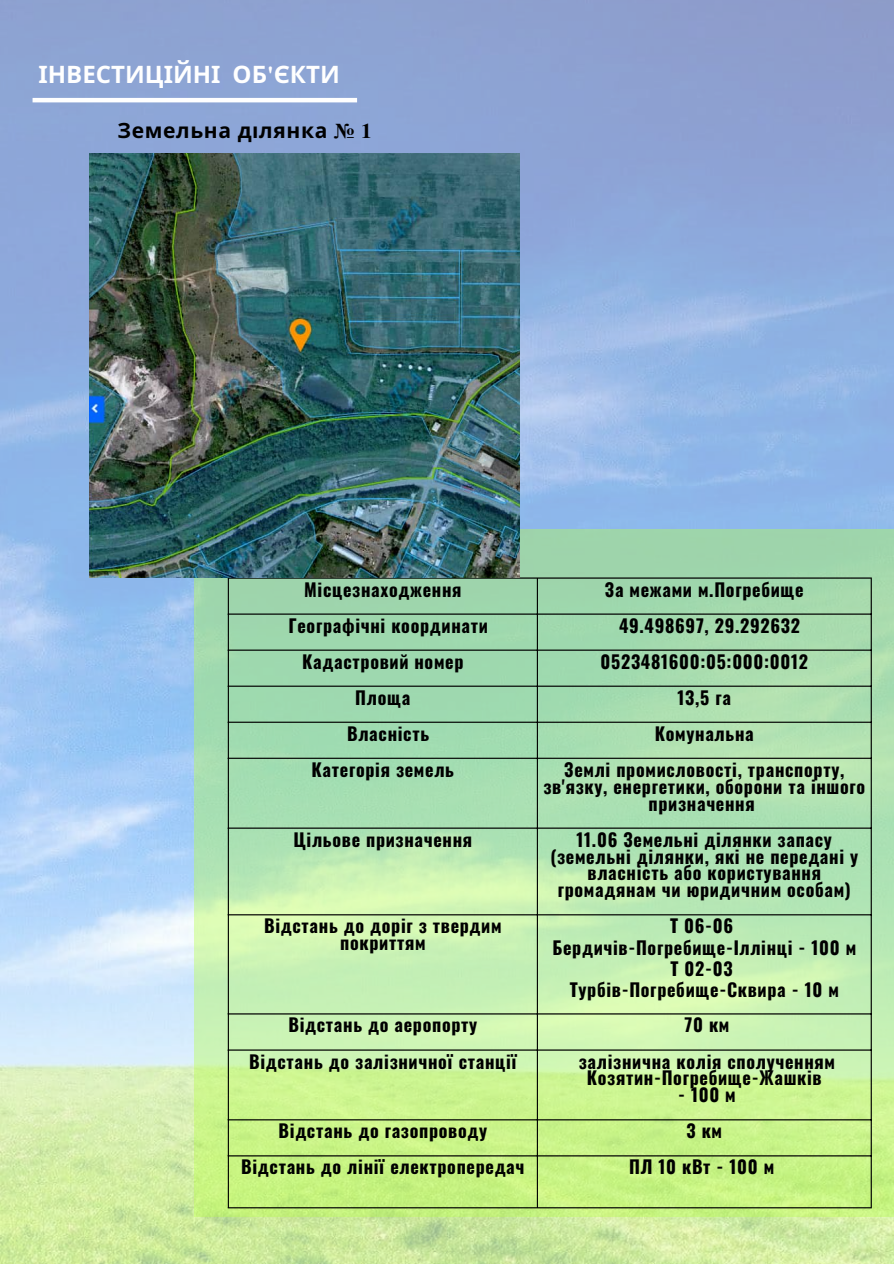
<style>
.page{position:relative;width:894px;height:1264px;background:#fff}
.page>*{position:absolute;margin:0;border:0;box-sizing:border-box;transform-origin:0 0}
.t1{font:700 24px "Noto Sans";color:#fff}
.t2{font:700 21px "Noto Sans";letter-spacing:.03em;color:#000}
.t3{font:700 18px/17px "Oswald";letter-spacing:.04em;color:#000;text-align:center}
.s1{font-family:"Te X Gyre Termes"}
</style>
<div class="page">
<img style="left:0;top:0;width:893px;height:1263px">
<svg style="left:195px;top:529px;width:698px;height:687px"></svg>
<hr style="left:228px;top:578px;width:1px;height:629px;background:#000">
<hr style="left:536px;top:578px;width:2px;height:629px;background:#000">
<hr style="left:870px;top:578px;width:1px;height:629px;background:#000">
<hr style="left:228px;top:577px;width:643px;height:1px;background:#000">
<hr style="left:228px;top:613px;width:643px;height:1px;background:#000">
<hr style="left:228px;top:649px;width:643px;height:1px;background:#000">
<hr style="left:228px;top:685px;width:643px;height:1px;background:#000">
<hr style="left:228px;top:721px;width:643px;height:1px;background:#000">
<hr style="left:228px;top:757px;width:643px;height:1px;background:#000">
<hr style="left:228px;top:827px;width:643px;height:1px;background:#000">
<hr style="left:228px;top:914px;width:643px;height:1px;background:#000">
<hr style="left:228px;top:1013px;width:643px;height:1px;background:#000">
<hr style="left:228px;top:1049px;width:643px;height:1px;background:#000">
<hr style="left:228px;top:1119px;width:643px;height:1px;background:#000">
<hr style="left:228px;top:1155px;width:643px;height:1px;background:#000">
<hr style="left:228px;top:1207px;width:643px;height:1px;background:#000">
<img style="left:89px;top:153px;width:430px;height:425px">
<hr style="left:33px;top:98px;width:324px;height:4px;background:#fff">
<h1 class="t1" style="left:39px;top:58px;width:302px">ІНВЕСТИЦІЙНІ ОБ<span class="s1">'</span>ЄКТИ</h1>
<p class="t2" style="left:117px;top:116px;width:256px">Земельна ділянка <span class="s1">№ 1</span></p>
<p class="t3" style="left:304px;top:580px;width:159px">Місцезнаходження</p>
<p class="t3" style="left:604px;top:580px;width:200px">За межами м.Погребище</p>
<p class="t3" style="left:288px;top:616px;width:201px">Географічні координати</p>
<p class="t3" style="left:619px;top:616px;width:183px">49.498697, 29.292632</p>
<p class="t3" style="left:302px;top:652px;width:163px">Кадастровий номер</p>
<p class="t3" style="left:600px;top:652px;width:209px">0523481600:05:000:0012</p>
<p class="t3" style="left:355px;top:688px;width:57px">Площа</p>
<p class="t3" style="left:677px;top:688px;width:55px">13,5 га</p>
<p class="t3" style="left:347px;top:724px;width:84px">Власність</p>
<p class="t3" style="left:654px;top:724px;width:100px">Комунальна</p>
<p class="t3" style="left:311px;top:760px;width:144px">Категорія земель</p>
<p class="t3" style="left:543px;top:760px;width:323px">Землі промисловості, транспорту, зв'язку, енергетики, оборони та іншого призначення</p>
<p class="t3" style="left:293px;top:830px;width:180px">Цільове призначення</p>
<p class="t3" style="left:550px;top:830px;width:309px">11.06 Земельні ділянки запасу (земельні ділянки, які не передані у власність або користування громадянам чи юридичним особам)</p>
<p class="t3" style="left:264px;top:916px;width:239px">Відстань до доріг з твердим покриттям</p>
<p class="t3" style="left:552px;top:914px;width:305px;line-height:21.5px">Т 06-06<br>Бердичів-Погребище-Іллінці - 100 м<br>Т 02-03<br>Турбів-Погребище-Сквира - 10 м</p>
<p class="t3" style="left:288px;top:1015px;width:190px">Відстань до аеропорту</p>
<p class="t3" style="left:684px;top:1015px;width:46px">70 км</p>
<p class="t3" style="left:249px;top:1051px;width:269px">Відстань до залізничної станції</p>
<p class="t3" style="left:578px;top:1051px;width:258px">залізнична колія сполученням<br>Козятин-Погребище-Жашків</p>
<p class="t3" style="left:678px;top:1085px;width:59px">- 100 м</p>
<p class="t3" style="left:278px;top:1121px;width:210px">Відстань до газопроводу</p>
<p class="t3" style="left:686px;top:1121px;width:37px">3 км</p>
<p class="t3" style="left:241px;top:1157px;width:285px">Відстань до лінії електропередач</p>
<p class="t3" style="left:629px;top:1157px;width:147px">ПЛ 10 кВт - 100 м</p>
</div>
